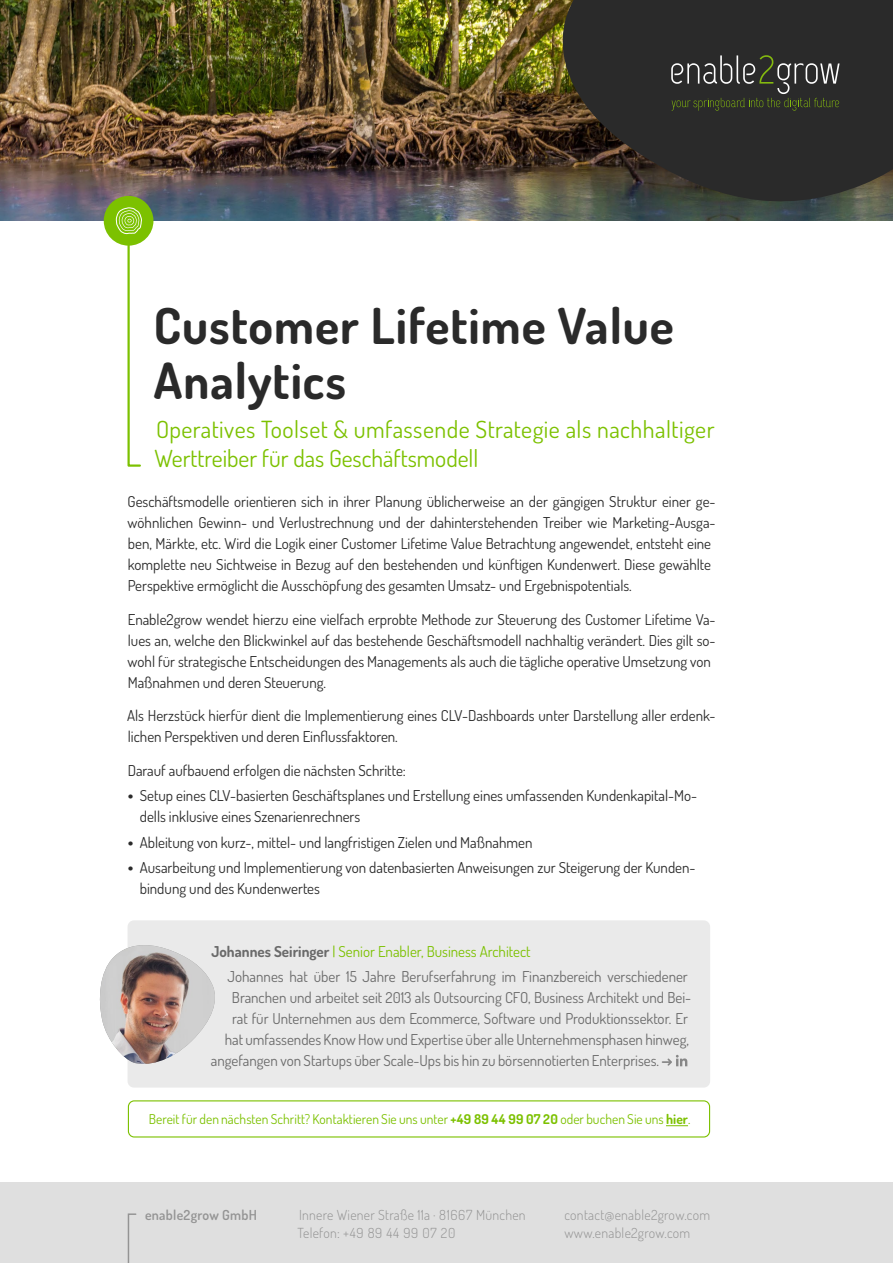
<style>
.page{position:relative;width:893px;height:1263px;background:#fff}
.page>*{position:absolute;margin:0;border:0;box-sizing:border-box;transform-origin:0 0}
.t1{font:700 49.65px/55.5px "Dosis";letter-spacing:.02em;color:#2a2a2a}
.t2{font:23.7px/28.3px "Dosis";letter-spacing:.02em;color:#7cc100}
.t3{font:15px/21px "Dosis";color:#2a2a2a}
.t4{font:15px/25.2px "Dosis";color:#6a6a6a}
.t5{font:300 13.8px/18px "Dosis";letter-spacing:.02em;color:#949494}
.t6{font:600 13.8px "Dosis";letter-spacing:.02em;color:#949494}
.t7{font:13.5px "Dosis";letter-spacing:.005em;color:#7cc100}
.s1{font-weight:800}
.s2{font-weight:700}
.s3{color:#7cc100}
</style>
<div class="page">
<img style="left:0;top:0;width:721px;height:221px">
<div style="left:0;top:1182px;width:893px;height:81px;background:#dfdfdf"></div>
<svg style="left:127px;top:1213px;width:10px;height:50px"></svg>
<svg style="left:666px;top:1125px;width:22px;height:1px"></svg>
<div style="left:128px;top:1100px;width:582px;height:37px;border:1px solid #7cc100;border-radius:6px"></div>
<div style="left:128px;top:920px;width:582px;height:167px;background:#eaeaea;border-radius:6px"></div>
<svg style="left:662px;top:1055px;width:25px;height:12px"></svg>
<img style="left:99px;top:945px;width:116px;height:119px">
<svg style="left:555px;top:0;width:338px;height:218px;background:#32312d"></svg>
<svg style="left:671px;top:55px;width:169px;height:56px;background:#40423b"></svg>
<div style="left:104px;top:196px;width:49px;height:50px;background:#7cc100;border-radius:50%"></div>
<svg style="left:116px;top:207px;width:26px;height:260px"></svg>
<h1 class="t1" style="left:154px;top:296px;width:522px">Customer Lifetime Value<br>Analytics</h1>
<h2 class="t2" style="left:155px;top:414px;width:561px">Operatives Toolset &amp; umfassende Strategie als nachhaltiger<br>Werttreiber für das Geschäftsmodell</h2>
<p class="t3" style="left:128px;top:490px;width:589px">Geschäftsmodelle orientieren sich in ihrer Planung üblicherweise an der gängigen Struktur einer ge&shy;wöhnlichen Gewinn- und Verlustrechnung und der dahinterstehenden Treiber wie Marketing-Ausga&shy;ben, Märkte, etc. Wird die Logik einer Customer Lifetime Value Betrachtung angewendet, entsteht eine komplette neu Sichtweise in Bezug auf den bestehenden und künftigen Kundenwert. Diese gewählte Perspektive ermöglicht die Ausschöpfung des gesamten Umsatz- und Ergebnispotentials.</p>
<p class="t3" style="left:128px;top:608px;width:589px">Enable2grow wendet hierzu eine vielfach erprobte Methode zur Steuerung des Customer Lifetime Va&shy;lues an, welche den Blickwinkel auf das bestehende Geschäftsmodell nachhaltig verändert. Dies gilt so&shy;wohl für strategische Entscheidungen des Managements als auch die tägliche operative Umsetzung von Maßnahmen und deren Steuerung.</p>
<p class="t3" style="left:127px;top:705px;width:590px">Als Herzstück hierfür dient die Implementierung eines CLV-Dashboards unter Darstellung aller erdenk&shy;lichen Perspektiven und deren Einflussfaktoren.</p>
<p class="t3" style="left:128px;top:759px;width:280px">Darauf aufbauend erfolgen die nächsten Schritte:</p>
<p class="t3" style="left:140px;top:785px;width:559px;text-indent:-12px"><span class="s1">•</span> Setup eines CLV-basierten Geschäftsplanes und Erstellung eines umfassenden Kundenkapital-Mo&shy;dells inklusive eines Szenarienrechners</p>
<p class="t3" style="left:128px;top:831px;width:406px"><span class="s1">•</span> Ableitung von kurz-, mittel- und langfristigen Zielen und Maßnahmen</p>
<p class="t3" style="left:140px;top:856px;width:557px;text-indent:-12px"><span class="s1">•</span> Ausarbeitung und Implementierung von datenbasierten Anweisungen zur Steigerung der Kunden&shy;bindung und des Kundenwertes</p>
<p class="t4" style="left:228px;top:938px;width:462px;text-indent:-16px"><span class="s2">Johannes Seiringer</span> <span class="s3">| Senior Enabler, Business Architect<br></span>Johannes hat über 15 Jahre Berufserfahrung im Finanzbereich verschiedener</p>
<p class="t4" style="left:232px;top:984px;width:461px">Branchen und arbeitet seit 2013 als Outsourcing CFO, Business Architekt und Bei-</p>
<p class="t4" style="left:232px;top:1005px;width:457px">rat für Unternehmen aus dem Ecommerce, Software und Produktionssektor. Er</p>
<p class="t4" style="left:225px;top:1026px;width:466px">hat umfassendes Know How und Expertise über alle Unternehmensphasen hinweg,</p>
<p class="t4" style="left:211px;top:1047px;width:450px">angefangen von Startups über Scale-Ups bis hin zu börsennotierten Enterprises.</p>
<p class="t7" style="left:149px;top:1110px;width:543px">Bereit für den nächsten Schritt? Kontaktieren Sie uns unter <span class="s2">+49 89 44 99 07 20</span> oder buchen Sie uns <span class="s2">hier</span>.</p>
<p class="t6" style="left:145px;top:1205px;width:113px">enable2grow GmbH</p>
<p class="t5" style="left:298px;top:1205px;width:230px">Innere Wiener Straße 11a · 81667 München<br>Telefon: +49 89 44 99 07 20</p>
<p class="t5" style="left:564px;top:1205px;width:147px">contact@enable2grow.com www.enable2grow.com</p>
</div>
